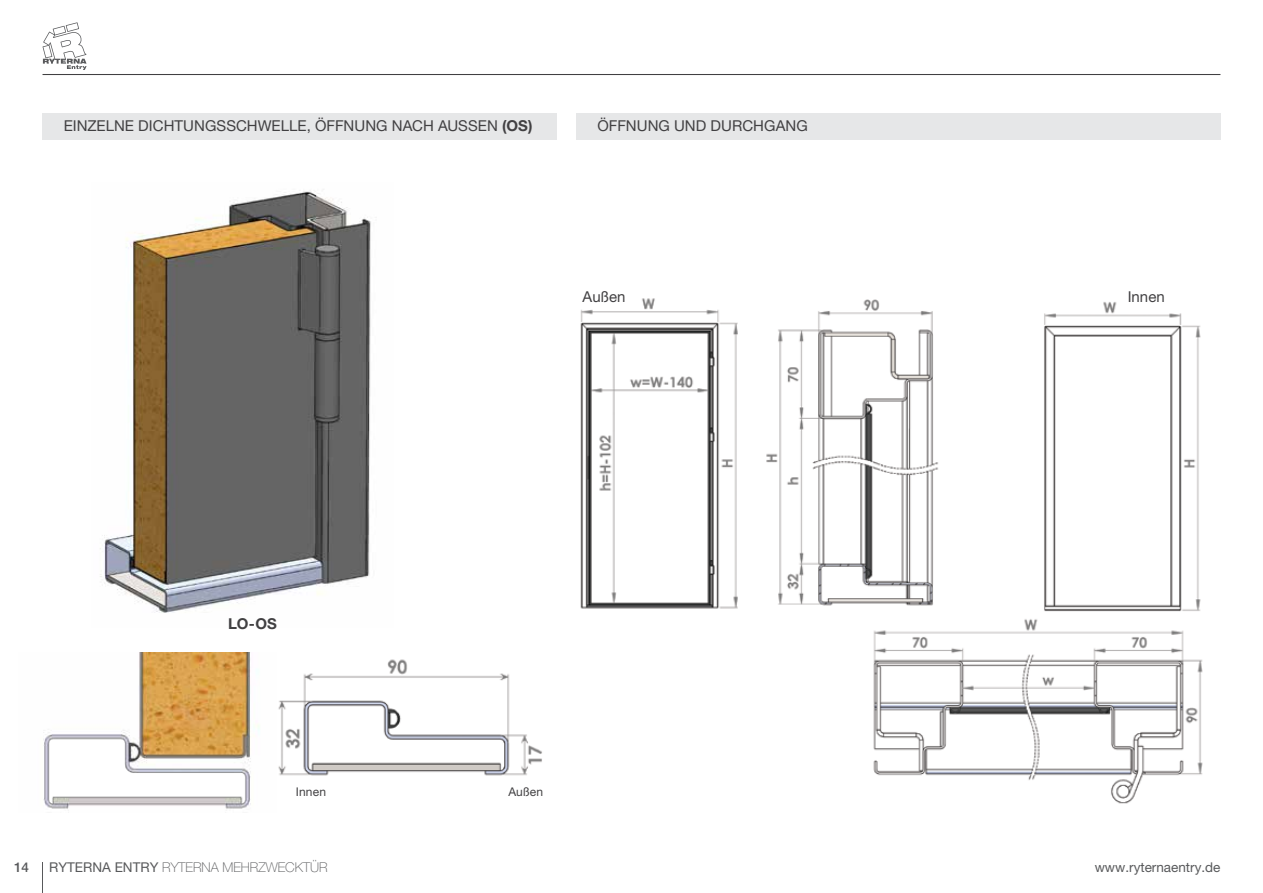
<style>
.page{position:relative;width:1263px;height:893px;background:#fff}
.page>*{position:absolute;margin:0;border:0;box-sizing:border-box;transform-origin:0 0}
.t1{font:15px "Helvetica Neue LT Pro";color:#414042}
.t2{font:700 15px "Helvetica Neue LT Pro";color:#414042}
.t3{font:100 13.5px "Helvetica Neue LT Pro";color:#58595b}
.t4{font:13.5px "Helvetica Neue LT Pro";color:#58595b}
.t5{font:500 13.5px "Helvetica Neue LT Pro";color:#58595b}
.t6{font:12px "Helvetica Neue LT Pro";letter-spacing:.01em;color:#414042}
.s1{font-weight:700}
.s2{font-weight:400}
</style>
<div class="page">
<hr style="left:43px;top:863px;width:1px;height:30px;background:#58595b">
<svg style="left:43px;top:22px;width:44px;height:48px"></svg>
<hr style="left:43px;top:74px;width:1177px;height:1px;background:#414042">
<img style="left:100px;top:190px;width:271px;height:423px">
<img style="left:278px;top:659px;width:264px;height:117px">
<img style="left:43px;top:653px;width:216px;height:156px">
<div style="left:43px;top:113px;width:514px;height:26px;background:#e6e7e8"></div>
<img style="left:580px;top:298px;width:158px;height:311px">
<img style="left:766px;top:299px;width:437px;height:505px">
<div style="left:576px;top:113px;width:644px;height:26px;background:#e6e7e8"></div>
<div style="left:1118px;top:290px;width:56px;height:15px;background:#fff"></div>
<div style="left:576px;top:290px;width:56px;height:15px;background:#fff"></div>
<p class="t1" style="left:64px;top:117px;width:470px">EINZELNE DICHTUNGSSCHWELLE, ÖFFNUNG NACH AUSSEN <span class="s1">(OS)</span></p>
<p class="t1" style="left:597px;top:117px;width:212px">ÖFFNUNG UND DURCHGANG</p>
<p class="t1" style="left:583px;top:288px;width:44px">Außen</p>
<p class="t1" style="left:1128px;top:288px;width:39px">Innen</p>
<p class="t2" style="left:228px;top:615px;width:50px">LO-OS</p>
<p class="t6" style="left:296px;top:785px;width:32px">Innen</p>
<p class="t6" style="left:508px;top:785px;width:36px">Außen</p>
<p class="t5" style="left:14px;top:859px;width:17px">14</p>
<p class="t3" style="left:49px;top:860px;width:280px"><span class="s2">RYTERNA ENTRY</span> RYTERNA MEHRZWECKTÜR</p>
<p class="t4" style="left:1095px;top:859px;width:127px">www.ryternaentry.de</p>
</div>
